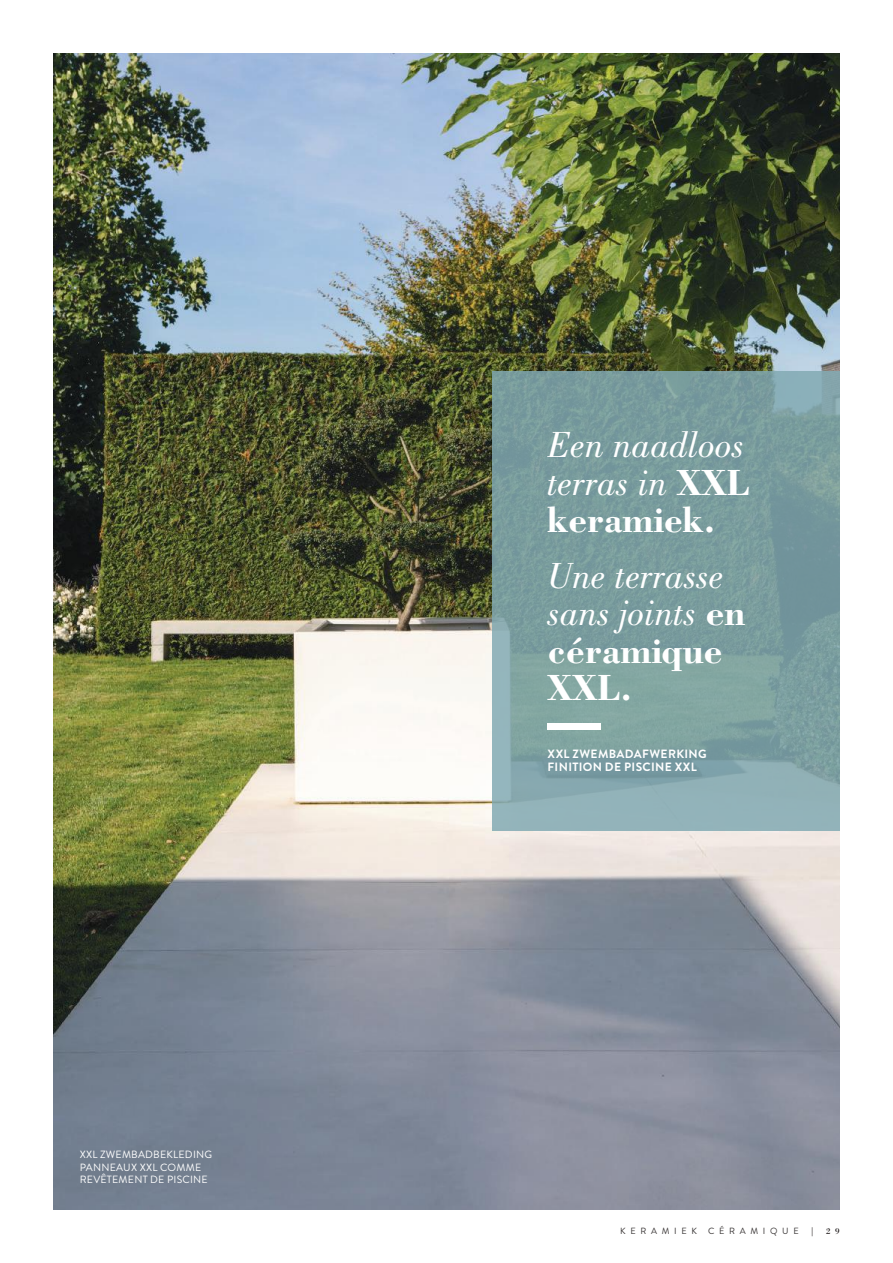
<style>
.page{position:relative;width:893px;height:1263px;background:#fff}
.page>*{position:absolute;margin:0;border:0;box-sizing:border-box;transform-origin:0 0}
.t1{font:italic 37.5px/37.5px "Bodoni Std";color:#fff}
.t2{font:700 12px/13.5px "Brandon Grotesque";letter-spacing:.03em;color:#fff}
.t3{font:10.5px/12.6px "Brandon Grotesque";letter-spacing:.02em;color:#fff}
.t4{font:9px "Brandon Grotesque";letter-spacing:.52em;color:#393535}
.t5{font:9px "Bodoni Std";color:#241f1f}
.s1{font-weight:700;font-style:normal}
.s2{font-family:"Bodoni Std";color:#241f1f}
</style>
<div class="page">
<img style="left:53px;top:53px;width:787px;height:1157px">
<svg style="left:492px;top:371px;width:348px;height:460px;background:#7da0a2"></svg>
<div style="left:547px;top:723px;width:54px;height:7px;background:#fff"></div>
<p class="t3" style="left:80px;top:1148px;width:134px">XXL ZWEMBADBEKLEDING<br>PANNEAUX XXL COMME<br>REVÊTEMENT DE PISCINE</p>
<p class="t1" style="left:547px;top:427px;width:204px">Een naadloos terras in <span class="s1">XXL keramiek.</span></p>
<p class="t1" style="left:547px;top:557px;width:199px">Une terrasse sans joints <span class="s1">en céramique<br>XXL.</span></p>
<p class="t2" style="left:548px;top:747px;width:161px">XXL ZWEMBADAFWERKING<br>FINITION DE PISCINE XXL</p>
<p class="t4" style="left:620px;top:1225px;width:196px">KERAMIEK CÉRAMIQUE <span class="s2">|</span></p>
<p class="t5" style="left:826px;top:1226px;width:15px">2 9</p>
</div>
